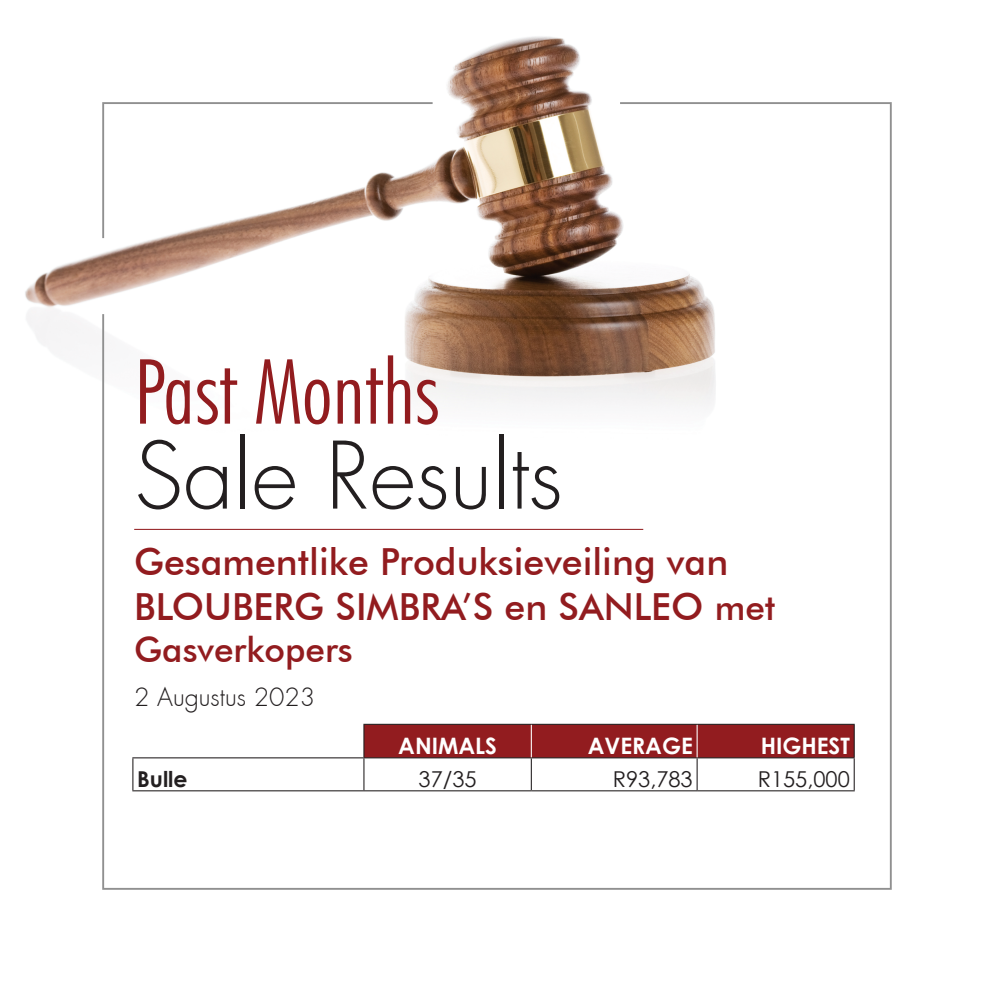
<style>
.page{position:relative;width:993px;height:993px;background:#fff}
.page>*{position:absolute;margin:0;border:0;box-sizing:border-box;transform-origin:0 0}
.t1{font:300 90.12px "Futura Std";color:#231f20}
.t2{font:300 condensed 90.12px "Futura BT";color:#921c1f}
.t3{font:500 37.27px/44.7px "Futura BT";color:#921c1f}
.t4{font:500 35px "Futura BT";color:#921c1f}
.t5{font:300 24.76px "Futura";color:#231f20}
.t6{font:700 22.66px "Century Gothic";color:#fff}
.t7{font:21.88px "Century Gothic";color:#231f20}
.t8{font:700 21.88px "Century Gothic";color:#231f20}
.s1{font-size:35px}
</style>
<div class="page">
<img style="left:25px;top:36px;width:867px;height:854px">
<div style="left:364px;top:724px;width:489px;height:33px;background:#921c1f"></div>
<hr style="left:363px;top:723px;width:168px;height:1px;background:#231f20">
<hr style="left:363px;top:724px;width:1px;height:33px;background:#231f20">
<hr style="left:531px;top:723px;width:166px;height:1px;background:#231f20">
<hr style="left:697px;top:723px;width:157px;height:1px;background:#231f20">
<hr style="left:853px;top:724px;width:1px;height:33px;background:#231f20">
<hr style="left:132px;top:757px;width:232px;height:1px;background:#231f20">
<hr style="left:132px;top:758px;width:1px;height:32px;background:#231f20">
<hr style="left:364px;top:757px;width:167px;height:1px;background:#231f20">
<hr style="left:363px;top:758px;width:1px;height:32px;background:#231f20">
<hr style="left:531px;top:757px;width:166px;height:1px;background:#231f20">
<hr style="left:530px;top:758px;width:1px;height:32px;background:#231f20">
<hr style="left:697px;top:757px;width:157px;height:1px;background:#231f20">
<hr style="left:696px;top:758px;width:1px;height:32px;background:#231f20">
<hr style="left:853px;top:758px;width:1px;height:32px;background:#231f20">
<hr style="left:132px;top:790px;width:232px;height:1px;background:#231f20">
<hr style="left:364px;top:790px;width:167px;height:1px;background:#231f20">
<hr style="left:531px;top:790px;width:166px;height:1px;background:#231f20">
<hr style="left:697px;top:790px;width:157px;height:1px;background:#231f20">
<hr style="left:530px;top:724px;width:1px;height:33px;background:#fff">
<hr style="left:696px;top:724px;width:1px;height:33px;background:#fff">
<hr style="left:134px;top:528px;width:509px;height:1px;background:#921c1f">
<p class="t2" style="left:133px;top:336px;width:306px">Past Months</p>
<p class="t1" style="left:134px;top:421px;width:430px">Sale Results</p>
<p class="t3" style="left:134px;top:539px;width:642px">Gesamentlike Produksieveiling van<br>BLOUBERG SIMBRA’S en SANLEO <span class="s1">met</span></p>
<p class="t4" style="left:134px;top:628px;width:220px">Gasverkopers</p>
<p class="t5" style="left:134px;top:681px;width:182px">2 Augustus 2023</p>
<p class="t6" style="left:398px;top:727px;width:100px">ANIMALS</p>
<p class="t6" style="left:587px;top:727px;width:107px">AVERAGE</p>
<p class="t6" style="left:760px;top:727px;width:91px">HIGHEST</p>
<p class="t8" style="left:137px;top:761px;width:52px">Bulle</p>
<p class="t7" style="left:418px;top:765px;width:60px">37/35</p>
<p class="t7" style="left:612px;top:765px;width:81px">R93,783</p>
<p class="t7" style="left:757px;top:765px;width:94px">R155,000</p>
</div>
